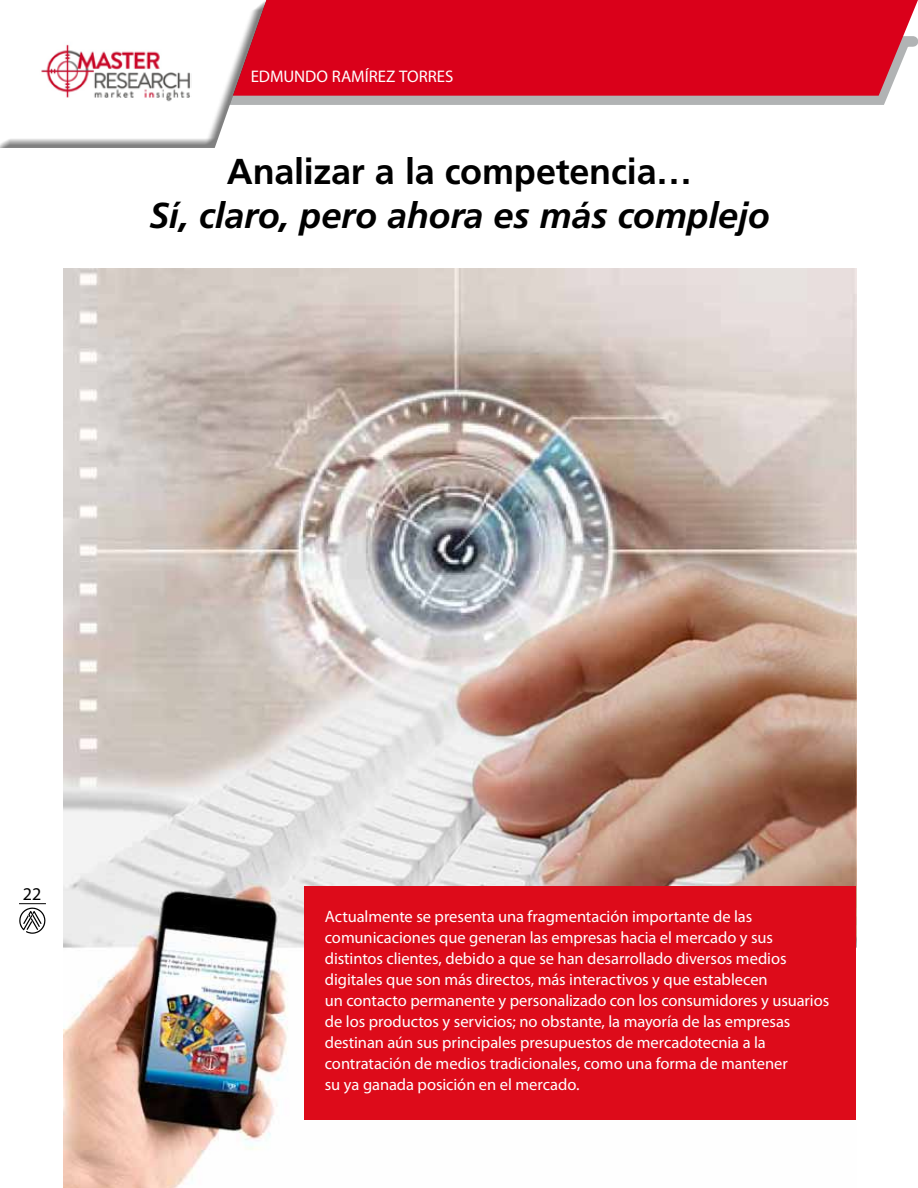
<style>
.page{position:relative;width:918px;height:1188px;background:#fff}
.page>*{position:absolute;margin:0;border:0;box-sizing:border-box;transform-origin:0 0}
.t1{font:italic 700 36px "Frutiger";letter-spacing:-.005em;color:#000}
.t2{font:700 36px "Frutiger";letter-spacing:-.01em;color:#000}
.t3{font:18px "Myriad";color:#000}
.t4{font:16.8px "Myriad Pro";color:#fff}
.t5{font:16.5px/21px "Myriad Pro";letter-spacing:-.005em;color:#fff}
</style>
<div class="page">
<svg style="left:19px;top:903px;width:27px;height:31px"></svg>
<img style="left:64px;top:268px;width:792px;height:920px">
<div style="left:305px;top:887px;width:551px;height:233px;background:#dd0b1a"></div>
<div style="left:269px;top:96px;width:619px;height:9px;background:#b1b3b4"></div>
<div style="left:269px;top:0;width:649px;height:96px;background:#da001a"></div>
<svg style="left:0;top:0;width:269px;height:148px"></svg>
<img style="left:39px;top:29px;width:153px;height:84px">
<p class="t4" style="left:251px;top:66px;width:204px">EDMUNDO RAMÍREZ TORRES</p>
<h1 class="t2" style="left:227px;top:151px;width:467px">Analizar a la competencia…</h1>
<h1 class="t1" style="left:149px;top:194px;width:622px">Sí, claro, pero ahora es más complejo</h1>
<p class="t3" style="left:23px;top:885px;width:20px">22</p>
<p class="t5" style="left:325px;top:906px;width:506px">Actualmente se presenta una fragmentación importante de las comunicaciones que generan las empresas hacia el mercado y sus distintos clientes, debido a que se han desarrollado diversos medios digitales que son más directos, más interactivos y que establecen<br>un contacto permanente y personalizado con los consumidores y usuarios de los productos y servicios; no obstante, la mayoría de las empresas destinan aún sus principales presupuestos de mercadotecnia a la contratación de medios tradicionales, como una forma de mantener<br>su ya ganada posición en el mercado.</p>
</div>
